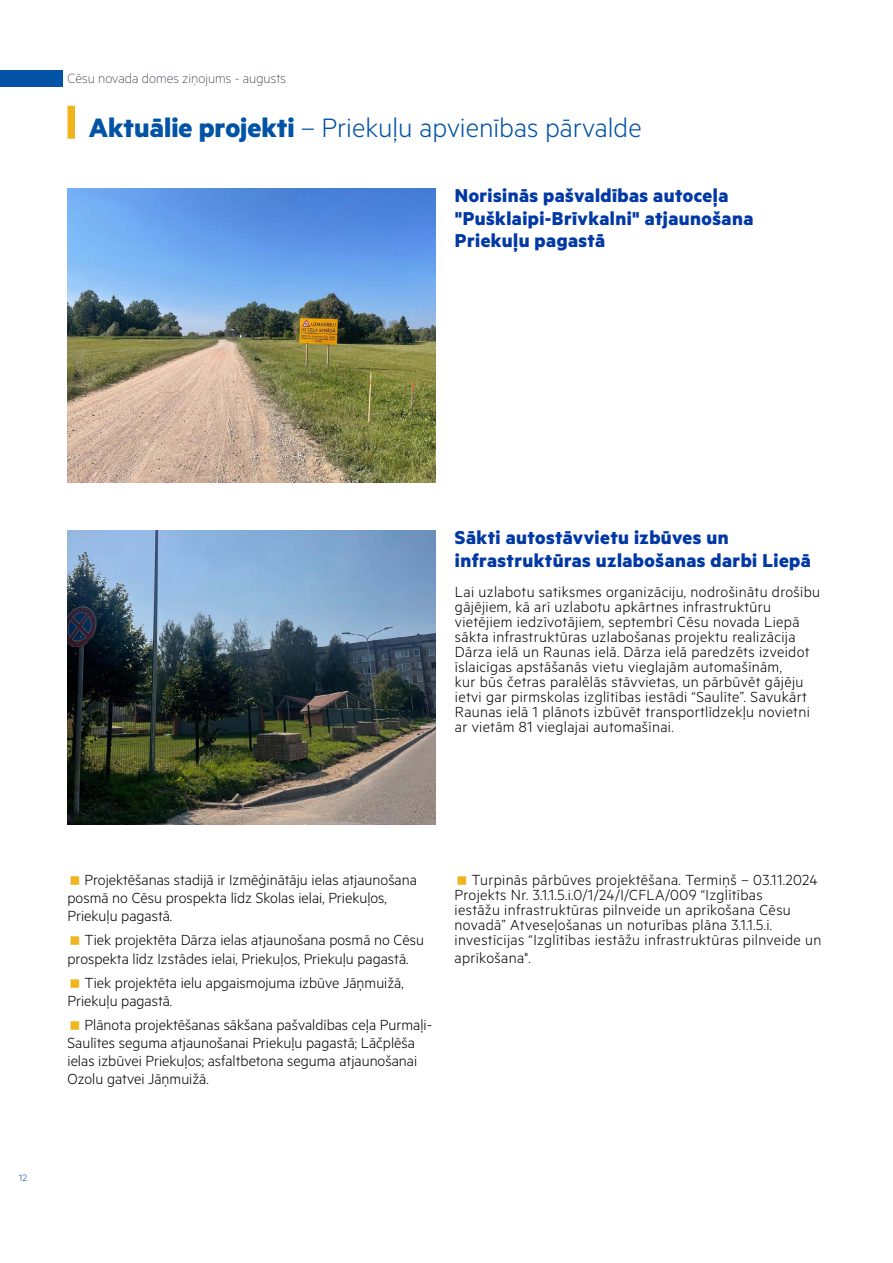
<style>
.page{position:relative;width:893px;height:1263px;background:#fff}
.page>*{position:absolute;margin:0;border:0;box-sizing:border-box;transform-origin:0 0}
.t1{font:300 30px "Metric";color:#0253a5}
.t2{font:700 21px/22.5px "Metric";letter-spacing:.02em;color:#0038a6}
.t3{font:300 16.5px/15px "Metric";letter-spacing:.02em;color:#000}
.t4{font:300 16.5px/18px "Metric";color:#000}
.t5{font:100 15px "Metric";color:#1b2630}
.t6{font:300 10.5px "Metric";color:#0253a5}
.s1{font-weight:700}
</style>
<div class="page">
<div style="left:0;top:70px;width:63px;height:17px;background:#0253a5"></div>
<img style="left:68px;top:188px;width:367px;height:294px">
<div style="left:68px;top:106px;width:7px;height:33px;background:#f0b51c"></div>
<img style="left:68px;top:531px;width:367px;height:294px">
<p class="t5" style="left:68px;top:69px;width:220px">Cēsu novada domes ziņojums ‑ augusts</p>
<h1 class="t1" style="left:89px;top:110px;width:554px"><span class="s1">Aktuālie projekti</span> – Priekuļu apvienības pārvalde</h1>
<p class="t2" style="left:455px;top:184px;width:300px">Norisinās pašvaldības autoceļa "Pušklaipi-Brīvkalni" atjaunošana<br>Priekuļu pagastā</p>
<p class="t2" style="left:455px;top:526px;width:357px">Sākti autostāvvietu izbūves un infrastruktūras uzlabošanas darbi Liepā</p>
<p class="t3" style="left:455px;top:584px;width:367px">Lai uzlabotu satiksmes organizāciju, nodrošinātu drošību gājējiem, kā arī uzlabotu apkārtnes infrastruktūru vietējiem iedzīvotājiem, septembrī Cēsu novada Liepā sākta infrastruktūras uzlabošanas projektu realizācija Dārza ielā un Raunas ielā. Dārza ielā paredzēts izveidot īslaicīgas apstāšanās vietu vieglajām automašīnām,<br>kur būs četras paralēlās stāvvietas, un pārbūvēt gājēju ietvi gar pirmskolas izglītības iestādi “Saulīte”. Savukārt Raunas ielā 1 plānots izbūvēt transportlīdzekļu novietni ar vietām 81 vieglajai automašīnai.</p>
<p class="t6" style="left:19px;top:1171px;width:10px">12</p>
<p class="t4" style="left:67px;top:871px;width:351px;text-indent:17px">Projektēšanas stadijā ir Izmēģinātāju ielas atjaunošana posmā no Cēsu prospekta līdz Skolas ielai, Priekuļos,<br>Priekuļu pagastā.</p>
<p class="t4" style="left:67px;top:931px;width:358px;text-indent:17px">Tiek projektēta Dārza ielas atjaunošana posmā no Cēsu prospekta līdz Izstādes ielai, Priekuļos, Priekuļu pagastā.</p>
<p class="t4" style="left:67px;top:973px;width:338px;text-indent:17px">Tiek projektēta ielu apgaismojuma izbūve Jāņmuižā,<br>Priekuļu pagastā.</p>
<p class="t4" style="left:67px;top:1015px;width:366px;text-indent:17px">Plānota projektēšanas sākšana pašvaldības ceļa Purmaļi-Saulītes seguma atjaunošanai Priekuļu pagastā; Lāčplēša ielas izbūvei Priekuļos; asfaltbetona seguma atjaunošanai Ozolu gatvei Jāņmuižā.</p>
<p class="t3" style="left:454px;top:872px;width:368px;text-indent:17px">Turpinās pārbūves projektēšana. Termiņš – 03.11.2024<br>Projekts Nr. 3.1.1.5.i.0/1/24/I/CFLA/009 “Izglītības<br>iestāžu infrastruktūras pilnveide un aprīkošana Cēsu novadā” Atveseļošanas un noturības plāna 3.1.1.5.i. investīcijas “Izglītības iestāžu infrastruktūras pilnveide un</p>
<p class="t3" style="left:454px;top:950px;width:78px">aprīkošana".</p>
</div>
